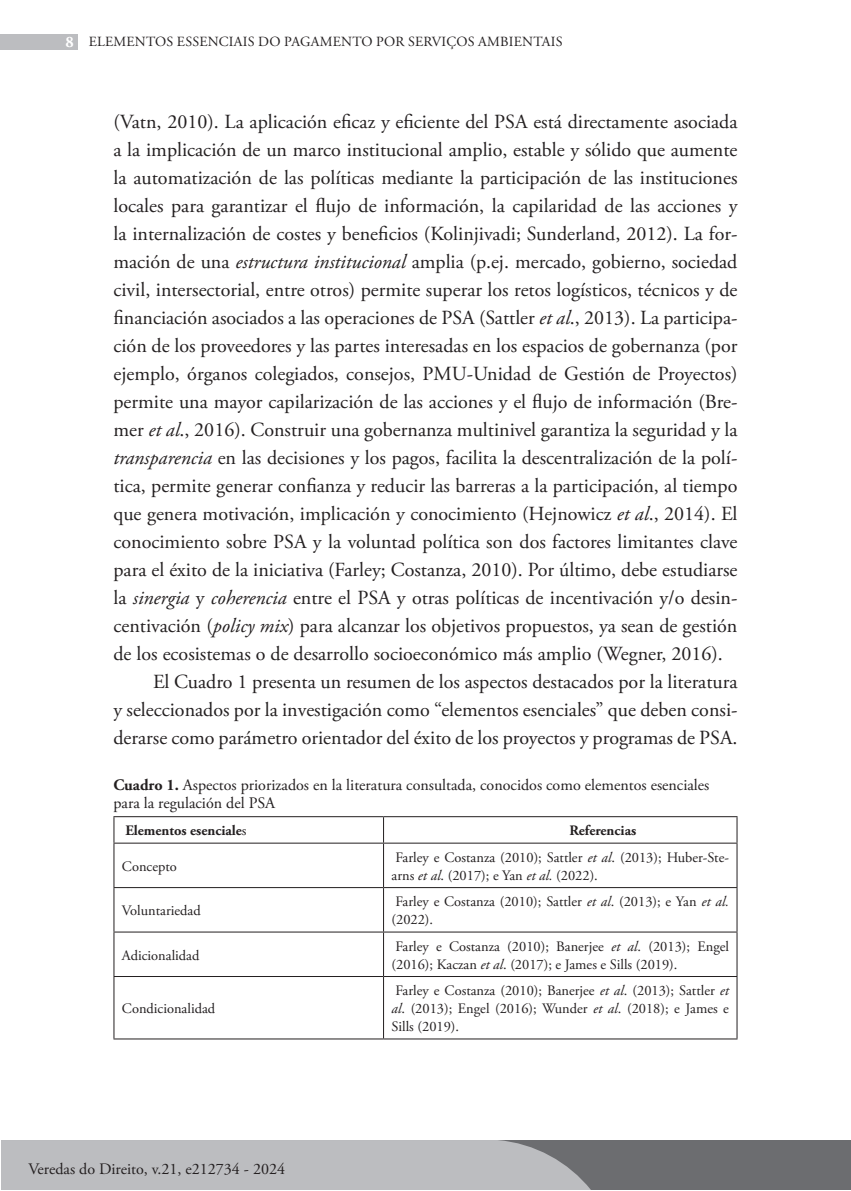
<style>
.page{position:relative;width:851px;height:1191px;background:#fff}
.page>*{position:absolute;margin:0;border:0;box-sizing:border-box;transform-origin:0 0}
.t1{font:20px "Adobe Garamond Pro";color:#231f20}
.t2{font:16px/18px "Adobe Garamond Pro";color:#231f20}
.t3{font:14.4px/18px "Adobe Garamond Pro";color:#231f20}
.t4{font:700 14.4px "Adobe Garamond Pro";color:#231f20}
.t5{font:14px "Adobe Garamond Pro";letter-spacing:.015em;color:#231f20}
.s1{font-weight:700;font-size:16px;color:#fff}
.s2{font-style:italic}
.s3{font-weight:700}
.s4{font-weight:400}
</style>
<div class="page">
<div style="left:1px;top:1140px;width:849px;height:50px;background:#6c6d70"></div>
<div style="left:0;top:34px;width:77px;height:16px;background:#bcbdc0"></div>
<div style="left:1px;top:1140px;width:590px;height:50px;background:#bcbdc0"></div>
<hr style="left:113px;top:816px;width:270px;height:1px;background:#231f20">
<svg style="left:113px;top:817px;width:1px;height:25px"></svg>
<hr style="left:383px;top:816px;width:354px;height:1px;background:#231f20">
<svg style="left:383px;top:817px;width:1px;height:25px"></svg>
<svg style="left:736px;top:817px;width:1px;height:25px"></svg>
<hr style="left:113px;top:842px;width:270px;height:1px;background:#231f20">
<hr style="left:113px;top:843px;width:1px;height:44px;background:#231f20">
<hr style="left:383px;top:842px;width:354px;height:1px;background:#231f20">
<hr style="left:383px;top:843px;width:1px;height:44px;background:#231f20">
<hr style="left:736px;top:843px;width:1px;height:44px;background:#231f20">
<hr style="left:113px;top:887px;width:270px;height:1px;background:#231f20">
<hr style="left:113px;top:888px;width:1px;height:43px;background:#231f20">
<hr style="left:383px;top:887px;width:354px;height:1px;background:#231f20">
<hr style="left:383px;top:888px;width:1px;height:43px;background:#231f20">
<hr style="left:736px;top:888px;width:1px;height:43px;background:#231f20">
<hr style="left:113px;top:931px;width:270px;height:1px;background:#231f20">
<hr style="left:113px;top:932px;width:1px;height:44px;background:#231f20">
<hr style="left:383px;top:931px;width:354px;height:1px;background:#231f20">
<hr style="left:383px;top:932px;width:1px;height:44px;background:#231f20">
<hr style="left:736px;top:932px;width:1px;height:44px;background:#231f20">
<hr style="left:113px;top:976px;width:270px;height:1px;background:#231f20">
<hr style="left:113px;top:977px;width:1px;height:61px;background:#231f20">
<hr style="left:383px;top:976px;width:354px;height:1px;background:#231f20">
<hr style="left:383px;top:977px;width:1px;height:61px;background:#231f20">
<hr style="left:736px;top:977px;width:1px;height:61px;background:#231f20">
<hr style="left:113px;top:1038px;width:270px;height:1px;background:#231f20">
<hr style="left:383px;top:1038px;width:354px;height:1px;background:#231f20">
<p class="t5" style="left:65px;top:34px;width:498px"><span class="s1">8</span> ELEMENTOS ESSENCIAIS DO PAGAMENTO POR SERVIÇOS AMBIENTAIS</p>
<p class="t1" style="left:113px;top:110px;width:625px">(Vatn, 2010). La aplicación eficaz y eficiente del PSA está directamente asociada</p>
<p class="t1" style="left:113px;top:138px;width:625px">a la implicación de un marco institucional amplio, estable y sólido que aumente</p>
<p class="t1" style="left:113px;top:166px;width:625px">la automatización de las políticas mediante la participación de las instituciones</p>
<p class="t1" style="left:113px;top:194px;width:625px">locales para garantizar el flujo de información, la capilaridad de las acciones y</p>
<p class="t1" style="left:113px;top:222px;width:625px">la internalización de costes y beneficios (Kolinjivadi; Sunderland, 2012). La for-</p>
<p class="t1" style="left:113px;top:250px;width:625px">mación de una <span class="s2">estructura institucional</span> amplia (p.ej. mercado, gobierno, sociedad</p>
<p class="t1" style="left:113px;top:278px;width:625px">civil, intersectorial, entre otros) permite superar los retos logísticos, técnicos y de</p>
<p class="t1" style="left:113px;top:306px;width:625px">financiación asociados a las operaciones de PSA (Sattler <span class="s2">et al</span>., 2013). La participa-</p>
<p class="t1" style="left:113px;top:334px;width:625px">ción de los proveedores y las partes interesadas en los espacios de gobernanza (por</p>
<p class="t1" style="left:113px;top:362px;width:625px">ejemplo, órganos colegiados, consejos, PMU-Unidad de Gestión de Proyectos)</p>
<p class="t1" style="left:113px;top:390px;width:625px">permite una mayor capilarización de las acciones y el flujo de información (Bre-</p>
<p class="t1" style="left:113px;top:418px;width:625px">mer <span class="s2">et al</span>., 2016). Construir una gobernanza multinivel garantiza la seguridad y la</p>
<p class="t1" style="left:113px;top:446px;width:625px"><span class="s2">transparencia</span> en las decisiones y los pagos, facilita la descentralización de la polí-</p>
<p class="t1" style="left:113px;top:474px;width:625px">tica, permite generar confianza y reducir las barreras a la participación, al tiempo</p>
<p class="t1" style="left:113px;top:502px;width:625px">que genera motivación, implicación y conocimiento (Hejnowicz <span class="s2">et al</span>., 2014). El</p>
<p class="t1" style="left:113px;top:530px;width:625px">conocimiento sobre PSA y la voluntad política son dos factores limitantes clave</p>
<p class="t1" style="left:113px;top:558px;width:625px">para el éxito de la iniciativa (Farley; Costanza, 2010). Por último, debe estudiarse</p>
<p class="t1" style="left:113px;top:586px;width:625px">la <span class="s2">sinergia</span> y <span class="s2">coherencia</span> entre el PSA y otras políticas de incentivación y/o desin-</p>
<p class="t1" style="left:113px;top:614px;width:625px">centivación (<span class="s2">policy mix</span>) para alcanzar los objetivos propuestos, ya sean de gestión</p>
<p class="t1" style="left:113px;top:642px;width:611px">de los ecosistemas o de desarrollo socioeconómico más amplio (Wegner, 2016).</p>
<p class="t1" style="left:153px;top:670px;width:585px">El Cuadro 1 presenta un resumen de los aspectos destacados por la literatura</p>
<p class="t1" style="left:113px;top:698px;width:625px">y seleccionados por la investigación como “elementos esenciales” que deben consi-</p>
<p class="t1" style="left:113px;top:726px;width:625px">derarse como parámetro orientador del éxito de los proyectos y programas de PSA.</p>
<p class="t2" style="left:113px;top:776px;width:597px"><span class="s3">Cuadro 1.</span> Aspectos priorizados en la literatura consultada, conocidos como elementos esenciales para la regulación del PSA</p>
<p class="t4" style="left:125px;top:822px;width:123px">Elementos esenciale<span class="s4">s</span></p>
<p class="t4" style="left:569px;top:822px;width:68px">Referencias</p>
<p class="t3" style="left:122px;top:857px;width:56px">Concepto</p>
<p class="t3" style="left:391px;top:848px;width:339px">Farley e Costanza (2010); Sattler <span class="s2">et al</span>. (2013); Huber-Ste&shy;arns <span class="s2">et al</span>. (2017); e Yan <span class="s2">et al.</span> (2022).</p>
<p class="t3" style="left:122px;top:902px;width:80px">Voluntariedad</p>
<p class="t3" style="left:391px;top:893px;width:339px">Farley e Costanza (2010); Sattler <span class="s2">et al</span>. (2013); e Yan <span class="s2">et al. </span>(2022).</p>
<p class="t3" style="left:122px;top:946px;width:79px">Adicionalidad</p>
<p class="t3" style="left:391px;top:937px;width:339px">Farley e Costanza (2010); Banerjee <span class="s2">et al</span>. (2013); Engel (2016); Kaczan <span class="s2">et al</span>. (2017); e James e Sills (2019).</p>
<p class="t3" style="left:122px;top:1000px;width:95px">Condicionalidad</p>
<p class="t3" style="left:391px;top:982px;width:339px;text-align:justify">Farley e Costanza (2010); Banerjee <span class="s2">et al</span>. (2013); Sattler <span class="s2">et al</span>. (2013); Engel (2016); Wunder <span class="s2">et al</span>. (2018); e James e Sills (2019).</p>
<p class="t2" style="left:28px;top:1160px;width:258px">Veredas do Direito, v.21, e212734 - 2024</p>
</div>
